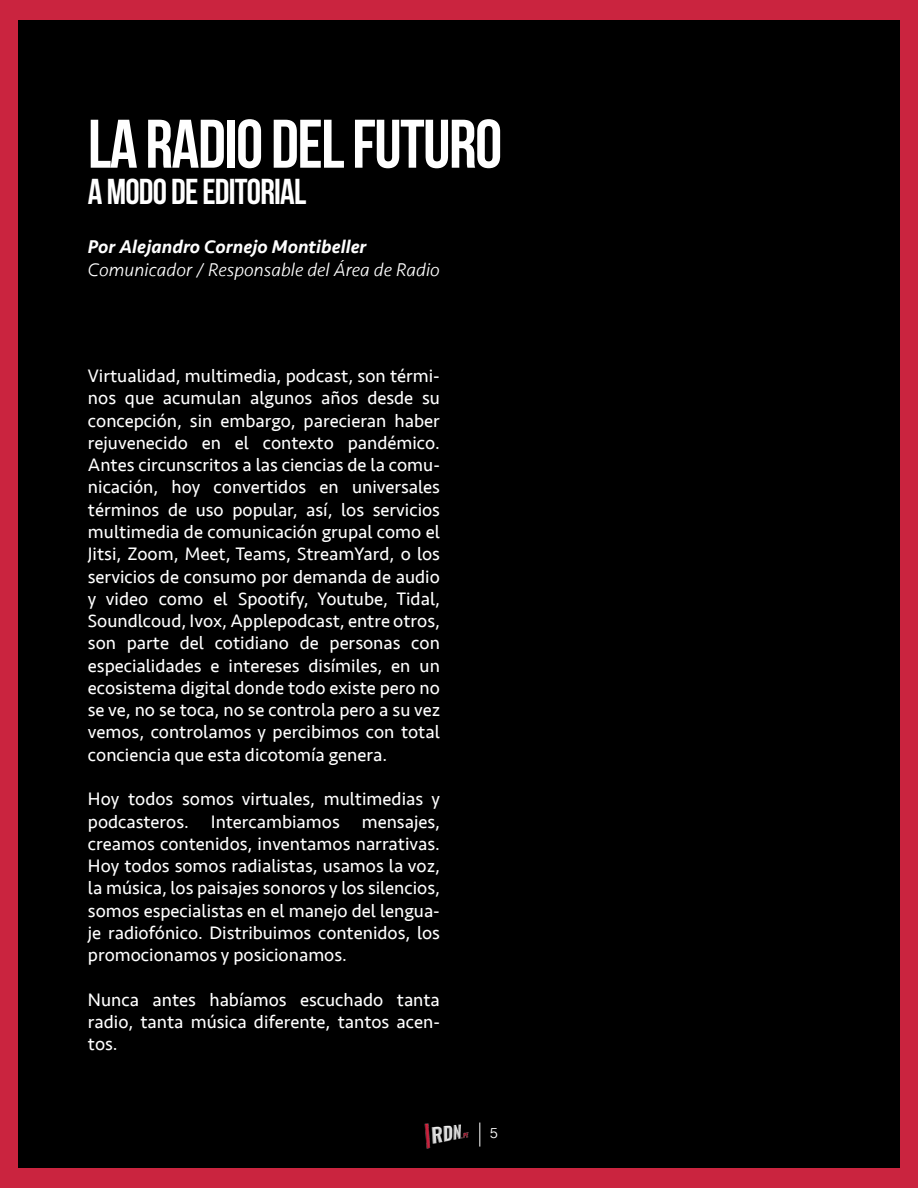
<style>
.page{position:relative;width:918px;height:1188px;background:#ca243f}
.page>*{position:absolute;margin:0;border:0;box-sizing:border-box;transform-origin:0 0}
.t1{font:700 68.55px "Bebas Neue";letter-spacing:-.02em;color:#fff}
.t2{font:700 36px "Bebas Neue";letter-spacing:-.02em;color:#fff}
.t3{font:italic 300 18.9px "Seravek";color:#fff}
.t4{font:italic 500 18.9px "Seravek";color:#fff}
.t5{font:18.6px/22.2px "Seravek";color:#fff;text-align:justify}
.t6{font:13.5px "Sinhala Sangam MN";color:#fff}
</style>
<div class="page">
<div style="left:18px;top:20px;width:882px;height:1147px;background:#000"></div>
<img style="left:424px;top:1123px;width:45px;height:26px">
<svg style="left:479px;top:1123px;width:1px;height:24px"></svg>
<h1 class="t1" style="left:88px;top:106px;width:416px">LA RADIO DEL FUTURO</h1>
<h2 class="t2" style="left:88px;top:172px;width:220px">A MODO DE EDITORIAL</h2>
<p class="t4" style="left:88px;top:235px;width:280px">Por Alejandro Cornejo Montibeller</p>
<p class="t3" style="left:88px;top:258px;width:353px">Comunicador / Responsable del Área de Radio</p>
<p class="t5" style="left:88px;top:365px;width:354px">Virtualidad, multimedia, podcast, son térmi&shy;nos que acumulan algunos años desde su concepción, sin embargo, parecieran haber rejuvenecido en el contexto pandémico.<br>Antes circunscritos a las ciencias de la comu&shy;nicación, hoy convertidos en universales términos de uso popular, así, los servicios multimedia de comunicación grupal como el Jitsi, Zoom, Meet, Teams, StreamYard, o los servicios de consumo por demanda de audio y video como el Spootify, Youtube, Tidal, Soundlcoud, Ivox, Applepodcast, entre otros, son parte del cotidiano de personas con especialidades e intereses disímiles, en un ecosistema digital donde todo existe pero no se ve, no se toca, no se controla pero a su vez vemos, controlamos y percibimos con total conciencia que esta dicotomía genera.</p>
<p class="t5" style="left:88px;top:788px;width:354px">Hoy todos somos virtuales, multimedias y podcasteros. Intercambiamos mensajes, creamos contenidos, inventamos narrativas.<br>Hoy todos somos radialistas, usamos la voz, la música, los paisajes sonoros y los silencios, somos especialistas en el manejo del lengua&shy;je radiofónico. Distribuimos contenidos, los promocionamos y posicionamos.</p>
<p class="t5" style="left:88px;top:988px;width:353px">Nunca antes habíamos escuchado tanta radio, tanta música diferente, tantos acen&shy;tos.</p>
<p class="t6" style="left:490px;top:1123px;width:10px">5</p>
</div>
